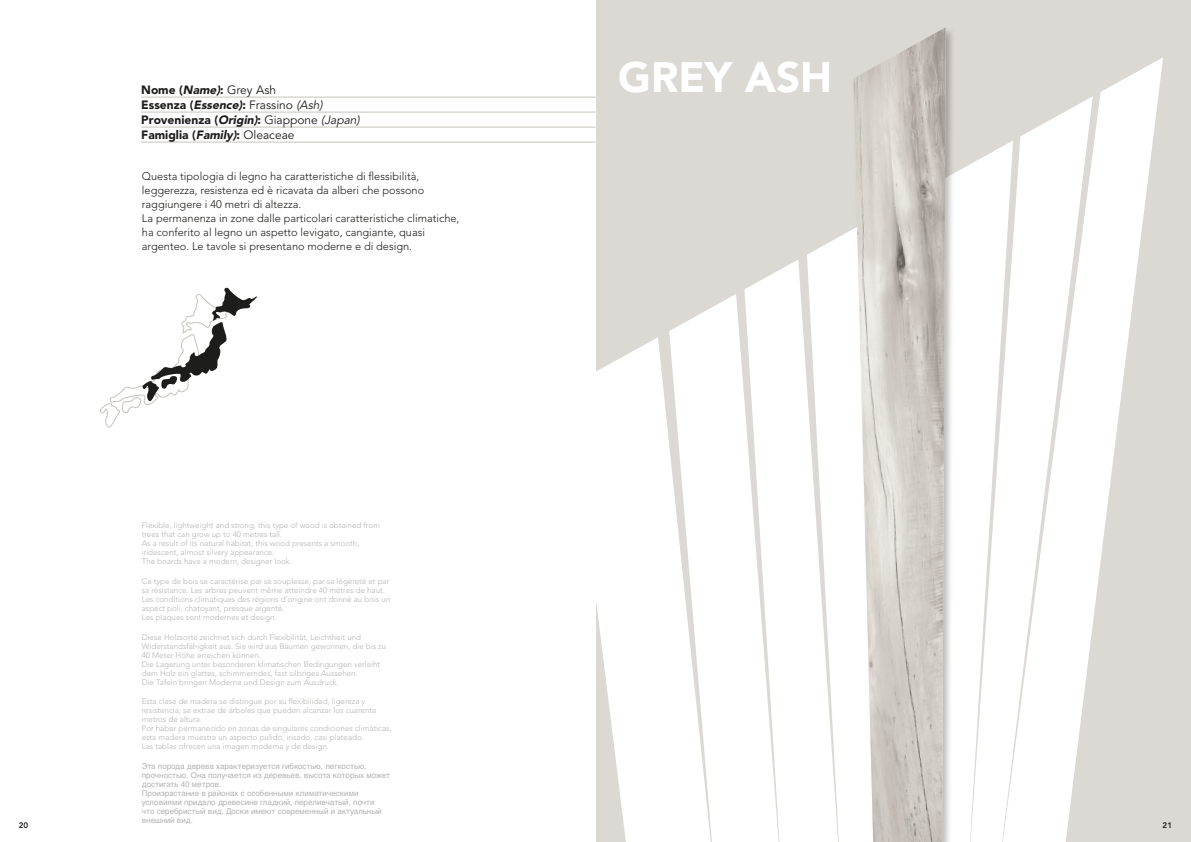
<style>
.page{position:relative;width:1191px;height:842px;background:#fff}
.page>*{position:absolute;margin:0;border:0;box-sizing:border-box;transform-origin:0 0}
.t1{font:900 42.2px "Avenir LT Std";color:#fff}
.t2{font:900 12px/15px "Avenir";color:#1d1d1b}
.t3{font:12px "Avenir LT Std";color:#1d1d1b}
.t4{font:300 11px/14px "Avenir LT Std";color:#1d1d1b}
.t5{font:300 8px/9px "Avenir LT Std";color:#b3b3b2}
.t6{font:8px/9px "Helvetica Cyr Upright";color:#b3b3b2}
.t7{font:800 8px "Avenir LT Std";color:#1d1d1b}
.s1{font-family:"Avenir";font-weight:900}
.s2{font-family:"Avenir";font-weight:900;font-style:italic}
.s3{font-style:italic}
.s4{font-family:"Avenir LT Std";font-weight:400}
.s5{font-family:"Avenir LT Std";font-weight:400;font-style:italic}
</style>
<div class="page">
<hr style="left:141px;top:97px;width:454px;height:1px;background:#c9c2bc">
<hr style="left:141px;top:112px;width:454px;height:1px;background:#c9c2bc">
<hr style="left:141px;top:127px;width:454px;height:1px;background:#c9c2bc">
<hr style="left:141px;top:142px;width:454px;height:1px;background:#c9c2bc">
<svg style="left:100px;top:287px;width:157px;height:141px"></svg>
<div style="left:596px;top:0;width:595px;height:842px;background:#dcd8d3"></div>
<svg style="left:596px;top:337px;width:73px;height:505px;background:#f9f9f8"></svg>
<svg style="left:669px;top:294px;width:75px;height:548px;background:#fbfafa"></svg>
<svg style="left:744px;top:260px;width:63px;height:582px;background:#fbfbfa"></svg>
<svg style="left:807px;top:230px;width:44px;height:612px;background:#fbfafa"></svg>
<div style="left:956px;top:164px;width:14px;height:678px;background:#fff"></div>
<svg style="left:970px;top:147px;width:32px;height:695px;background:#fcfcfb"></svg>
<svg style="left:1002px;top:57px;width:161px;height:785px;fill:#fff"></svg>
<div style="left:851px;top:26px;width:105px;height:816px;background:#1d1d1b;opacity:.3"></div>
<img style="left:853px;top:27px;width:92px;height:815px">
<h2 class="t3" style="left:141px;top:83px;width:136px"><span class="s1">Nome (</span><span class="s2">Name)</span><span class="s1">:</span> Grey Ash</h2>
<h2 class="t2" style="left:141px;top:97px;width:223px">Essenza (<span class="s3">Essence)</span>: <span class="s4">Frassino</span> <span class="s5">(Ash)<br></span>Provenienza (<span class="s3">Origin)</span>: <span class="s4">Giappone</span> <span class="s5">(Japan)<br></span>Famiglia (<span class="s3">Family)</span>: <span class="s4">Oleaceae</span></h2>
<p class="t4" style="left:142px;top:169px;width:319px">Questa tipologia di legno ha caratteristiche di flessibilità, leggerezza, resistenza ed è ricavata da alberi che possono raggiungere i 40 metri di altezza.<br>La permanenza in zone dalle particolari caratteristiche climatiche, ha conferito al legno un aspetto levigato, cangiante, quasi argenteo. Le tavole si presentano moderne e di design.</p>
<p class="t5" style="left:142px;top:520px;width:240px">Flexible, lightweight and strong, this type of wood is obtained from trees that can grow up to 40 metres tall.<br>As a result of its natural habitat, this wood presents a smooth, iridescent, almost silvery appearance.<br>The boards have a modern, designer look.</p>
<p class="t5" style="left:142px;top:576px;width:250px">Ce type de bois se caractérise par sa souplesse, par sa légèreté et par sa résistance. Les arbres peuvent même atteindre 40 mètres de haut.<br>Les conditions climatiques des régions d’origine ont donné au bois un aspect poli, chatoyant, presque argenté.<br>Les plaques sont modernes et design.</p>
<p class="t5" style="left:142px;top:632px;width:246px">Diese Holzsorte zeichnet sich durch Flexibilität, Leichtheit und Widerstandsfähigkeit aus. Sie wird aus Bäumen gewonnen, die bis zu 40 Meter Höhe erreichen können.<br>Die Lagerung unter besonderen klimatischen Bedingungen verleiht dem Holz ein glattes, schimmerndes, fast silbriges Aussehen.<br>Die Tafeln bringen Moderne und Design zum Ausdruck.</p>
<p class="t5" style="left:142px;top:697px;width:251px">Esta clase de madera se distingue por su flexibilidad, ligereza y resistencia; se extrae de árboles que pueden alcanzar los cuarenta metros de altura.<br>Por haber permanecido en zonas de singulares condiciones climáticas, esta madera muestra un aspecto pulido, irisado, casi plateado.<br>Las tablas ofrecen una imagen moderna y de design.</p>
<h1 class="t1" style="left:618px;top:51px;width:216px">GREY ASH</h1>
<p class="t6" style="left:142px;top:762px;width:250px">Эта порода дерева характеризуется гибкостью, легкостью, прочностью. Она получается из деревьев, высота которых может достигать 40 метров.<br>Произрастание в районах с особенными климатическими условиями придало древесине гладкий, переливчатый, почти<br>что серебристый вид. Доски имеют современный и актуальный внешний вид.</p>
<p class="t7" style="left:19px;top:820px;width:11px">20</p>
<p class="t7" style="left:1162px;top:820px;width:11px">21</p>
</div>
